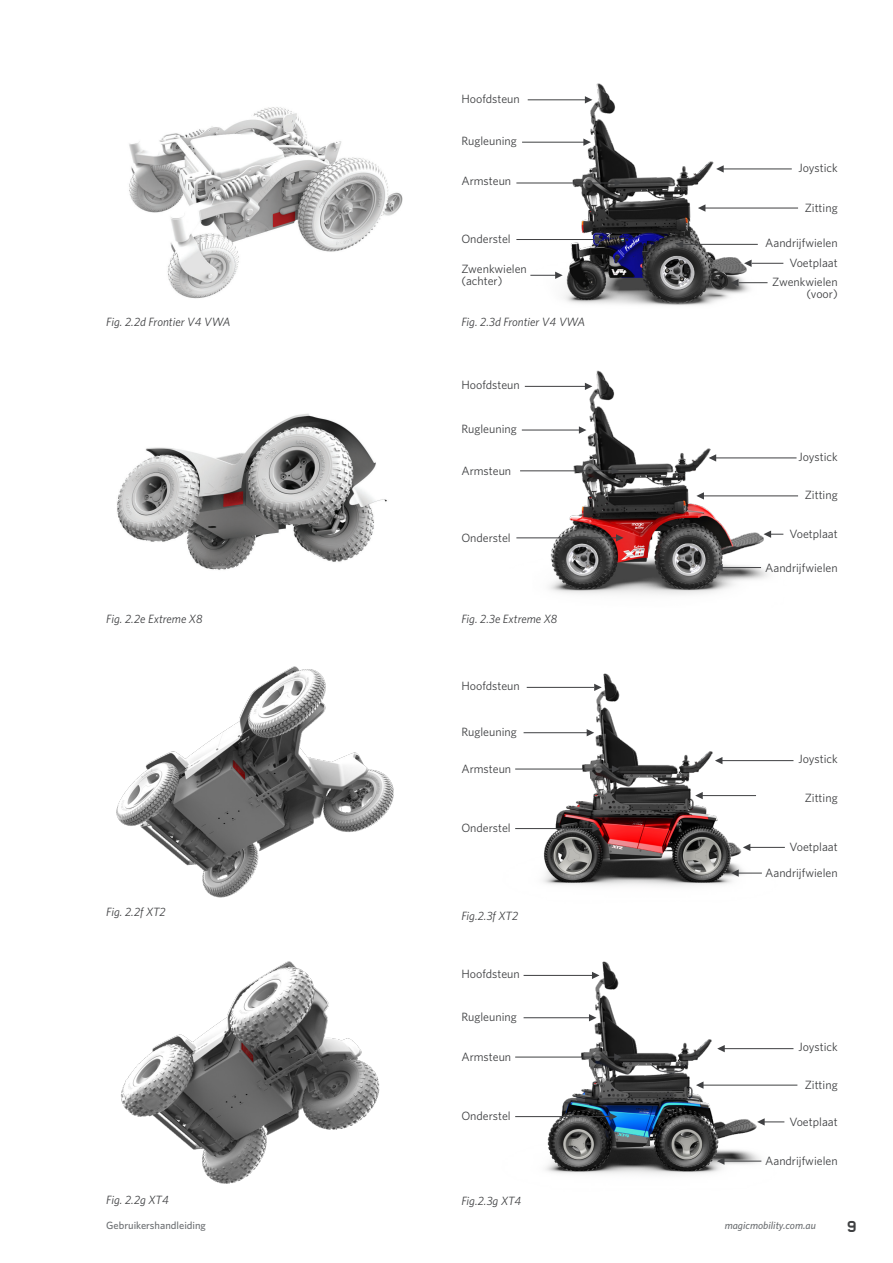
<style>
.page{position:relative;width:893px;height:1263px;background:#fff}
.page>*{position:absolute;margin:0;border:0;box-sizing:border-box;transform-origin:0 0}
.t1{font:15px "Alpha Headline";color:#3f4042}
.Chair_Captions{font:12px/12px "Whitney";color:#3f4042}
.Picture_footnote{font:italic 12px "Whitney";color:#3f4042}
.t2{font:500 10.5px "Whitney";color:#6c6f72}
.t3{font:italic 500 10.5px "Whitney";color:#6c6f72}
</style>
<div class="page">
<img style="left:516px;top:370px;width:270px;height:225px">
<img style="left:532px;top:83px;width:230px;height:223px">
<hr style="left:528px;top:99px;width:60px;height:1px;background:#3f4042">
<svg style="left:585px;top:96px;width:7px;height:7px"></svg>
<hr style="left:525px;top:386px;width:62px;height:1px;background:#3f4042">
<svg style="left:585px;top:383px;width:7px;height:7px"></svg>
<hr style="left:522px;top:142px;width:65px;height:1px;background:#3f4042">
<svg style="left:583px;top:139px;width:8px;height:7px"></svg>
<hr style="left:522px;top:430px;width:58px;height:1px;background:#3f4042">
<svg style="left:579px;top:426px;width:7px;height:8px"></svg>
<hr style="left:516px;top:183px;width:101px;height:1px;background:#3f4042">
<svg style="left:615px;top:179px;width:7px;height:8px"></svg>
<hr style="left:520px;top:470px;width:97px;height:1px;background:#3f4042">
<svg style="left:612px;top:467px;width:7px;height:7px"></svg>
<hr style="left:718px;top:169px;width:74px;height:1px;background:#3f4042">
<svg style="left:716px;top:165px;width:8px;height:8px"></svg>
<hr style="left:710px;top:457px;width:86px;height:1px;background:#3f4042">
<svg style="left:709px;top:454px;width:7px;height:8px"></svg>
<img style="left:129px;top:107px;width:274px;height:192px">
<hr style="left:516px;top:239px;width:85px;height:1px;background:#3f4042">
<svg style="left:595px;top:236px;width:7px;height:7px"></svg>
<hr style="left:516px;top:537px;width:103px;height:1px;background:#3f4042">
<svg style="left:616px;top:534px;width:7px;height:7px"></svg>
<svg style="left:731px;top:279px;width:36px;height:7px"></svg>
<hr style="left:752px;top:263px;width:31px;height:1px;background:#3f4042">
<svg style="left:744px;top:260px;width:8px;height:7px"></svg>
<svg style="left:764px;top:530px;width:19px;height:8px"></svg>
<hr style="left:702px;top:208px;width:96px;height:1px;background:#3f4042">
<svg style="left:698px;top:204px;width:7px;height:8px"></svg>
<hr style="left:703px;top:495px;width:95px;height:1px;background:#3f4042">
<svg style="left:696px;top:492px;width:8px;height:7px"></svg>
<hr style="left:677px;top:244px;width:81px;height:1px;background:#3f4042">
<svg style="left:676px;top:241px;width:7px;height:7px"></svg>
<hr style="left:718px;top:567px;width:43px;height:1px;background:#3f4042">
<svg style="left:715px;top:564px;width:8px;height:7px"></svg>
<svg style="left:530px;top:272px;width:33px;height:7px"></svg>
<img style="left:117px;top:413px;width:270px;height:157px">
<img style="left:116px;top:666px;width:278px;height:232px">
<img style="left:515px;top:673px;width:279px;height:213px">
<svg style="left:731px;top:869px;width:31px;height:8px"></svg>
<hr style="left:527px;top:687px;width:67px;height:1px;background:#3f4042">
<svg style="left:594px;top:684px;width:8px;height:7px"></svg>
<hr style="left:524px;top:732px;width:66px;height:1px;background:#3f4042">
<svg style="left:587px;top:729px;width:7px;height:7px"></svg>
<hr style="left:515px;top:769px;width:103px;height:1px;background:#3f4042">
<svg style="left:612px;top:765px;width:7px;height:8px"></svg>
<hr style="left:717px;top:760px;width:76px;height:1px;background:#3f4042">
<svg style="left:715px;top:757px;width:7px;height:7px"></svg>
<hr style="left:515px;top:828px;width:83px;height:1px;background:#3f4042">
<svg style="left:592px;top:825px;width:8px;height:7px"></svg>
<hr style="left:748px;top:847px;width:37px;height:1px;background:#3f4042">
<svg style="left:743px;top:844px;width:7px;height:7px"></svg>
<hr style="left:701px;top:795px;width:55px;height:1px;background:#3f4042">
<svg style="left:695px;top:792px;width:8px;height:7px"></svg>
<img style="left:121px;top:961px;width:259px;height:223px">
<img style="left:515px;top:961px;width:283px;height:214px">
<hr style="left:719px;top:1161px;width:42px;height:1px;background:#3f4042">
<svg style="left:717px;top:1157px;width:7px;height:8px"></svg>
<hr style="left:524px;top:975px;width:68px;height:1px;background:#3f4042">
<svg style="left:592px;top:972px;width:7px;height:7px"></svg>
<hr style="left:524px;top:1017px;width:68px;height:1px;background:#3f4042">
<svg style="left:589px;top:1014px;width:7px;height:7px"></svg>
<hr style="left:515px;top:1057px;width:105px;height:1px;background:#3f4042">
<svg style="left:614px;top:1053px;width:8px;height:8px"></svg>
<hr style="left:719px;top:1048px;width:74px;height:1px;background:#3f4042">
<svg style="left:717px;top:1045px;width:8px;height:7px"></svg>
<hr style="left:515px;top:1116px;width:100px;height:1px;background:#3f4042">
<svg style="left:610px;top:1113px;width:7px;height:7px"></svg>
<svg style="left:757px;top:1118px;width:27px;height:7px"></svg>
<hr style="left:702px;top:1085px;width:95px;height:1px;background:#3f4042">
<svg style="left:696px;top:1081px;width:7px;height:8px"></svg>
<p class="Chair_Captions" style="left:461px;top:92px;width:60px">Hoofdsteun</p>
<p class="Chair_Captions" style="left:461px;top:135px;width:57px">Rugleuning</p>
<p class="Chair_Captions" style="left:461px;top:175px;width:51px">Armsteun</p>
<p class="Chair_Captions" style="left:798px;top:161px;width:41px">Joystick</p>
<p class="Chair_Captions" style="left:805px;top:201px;width:35px">Zitting</p>
<p class="Chair_Captions" style="left:461px;top:233px;width:51px">Onderstel</p>
<p class="Chair_Captions" style="left:765px;top:236px;width:74px">Aandrijfwielen</p>
<p class="Chair_Captions" style="left:461px;top:262px;width:67px">Zwenkwielen (achter)</p>
<p class="Picture_footnote" style="left:106px;top:315px;width:126px">Fig. 2.2d Frontier V4 VWA</p>
<p class="Picture_footnote" style="left:461px;top:315px;width:125px">Fig. 2.3d Frontier V4 VWA</p>
<p class="Chair_Captions" style="left:461px;top:379px;width:60px">Hoofdsteun</p>
<p class="Chair_Captions" style="left:461px;top:423px;width:57px">Rugleuning</p>
<p class="Chair_Captions" style="left:461px;top:464px;width:51px">Armsteun</p>
<p class="Chair_Captions" style="left:461px;top:531px;width:51px">Onderstel</p>
<p class="Picture_footnote" style="left:106px;top:611px;width:98px">Fig. 2.2e Extreme X8</p>
<p class="Picture_footnote" style="left:461px;top:611px;width:98px">Fig. 2.3e Extreme X8</p>
<p class="Chair_Captions" style="left:461px;top:680px;width:60px">Hoofdsteun</p>
<p class="Chair_Captions" style="left:461px;top:725px;width:57px">Rugleuning</p>
<p class="Chair_Captions" style="left:461px;top:762px;width:51px">Armsteun</p>
<p class="Picture_footnote" style="left:106px;top:905px;width:61px">Fig. 2.2f XT2</p>
<p class="Chair_Captions" style="left:461px;top:822px;width:51px">Onderstel</p>
<p class="Picture_footnote" style="left:461px;top:908px;width:58px">Fig.2.3f XT2</p>
<p class="Chair_Captions" style="left:461px;top:968px;width:60px">Hoofdsteun</p>
<p class="Chair_Captions" style="left:461px;top:1010px;width:57px">Rugleuning</p>
<p class="Chair_Captions" style="left:461px;top:1050px;width:51px">Armsteun</p>
<p class="Chair_Captions" style="left:461px;top:1110px;width:51px">Onderstel</p>
<p class="Picture_footnote" style="left:106px;top:1193px;width:64px">Fig. 2.2g XT4</p>
<p class="Picture_footnote" style="left:461px;top:1193px;width:62px">Fig.2.3g XT4</p>
<p class="Chair_Captions" style="left:789px;top:257px;width:50px">Voetplaat</p>
<p class="Chair_Captions" style="left:772px;top:276px;width:67px;text-align:right">Zwenkwielen (voor)</p>
<p class="Chair_Captions" style="left:798px;top:450px;width:41px">Joystick</p>
<p class="Chair_Captions" style="left:805px;top:489px;width:35px">Zitting</p>
<p class="Chair_Captions" style="left:789px;top:528px;width:50px">Voetplaat</p>
<p class="Chair_Captions" style="left:765px;top:561px;width:74px">Aandrijfwielen</p>
<p class="Chair_Captions" style="left:798px;top:753px;width:41px">Joystick</p>
<p class="Chair_Captions" style="left:805px;top:792px;width:35px">Zitting</p>
<p class="Chair_Captions" style="left:789px;top:841px;width:50px">Voetplaat</p>
<p class="Chair_Captions" style="left:765px;top:867px;width:74px">Aandrijfwielen</p>
<p class="Chair_Captions" style="left:798px;top:1041px;width:41px">Joystick</p>
<p class="Chair_Captions" style="left:805px;top:1078px;width:35px">Zitting</p>
<p class="Chair_Captions" style="left:789px;top:1115px;width:50px">Voetplaat</p>
<p class="Chair_Captions" style="left:765px;top:1155px;width:74px">Aandrijfwielen</p>
<p class="t2" style="left:106px;top:1219px;width:101px">Gebruikershandleiding</p>
<p class="t3" style="left:725px;top:1219px;width:93px">magicmobility.com.au</p>
<p class="t1" style="left:846px;top:1216px;width:13px">9</p>
</div>
